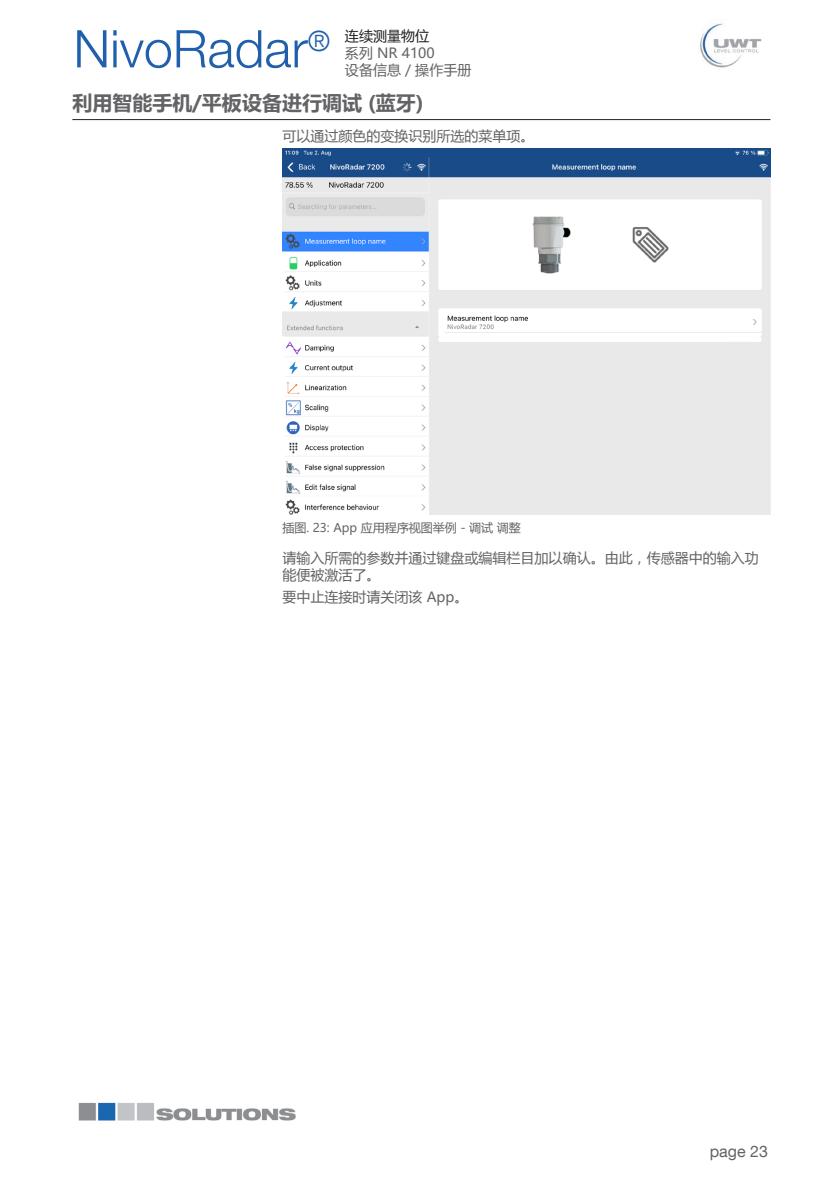
<style>
.page{position:relative;width:840px;height:1191px;background:#fff}
.page>*{position:absolute;margin:0;border:0;box-sizing:border-box;transform-origin:0 0}
.t1{font:300 52px "Helvetica Neue LT Com";color:#205fab}
.titel{font:700 20px "Microsoft Ya Hei";color:#636366}
.absatz_fusszeile_sei{font:16px "Helvetica Neue LT Com";color:#636366}
.absatz_normal{font:14px/16.8px "Microsoft Ya Hei";color:#636366}
.Bildunterschrift_nor{font:12px "Microsoft Ya Hei";color:#636366}
</style>
<div class="page">
<hr style="left:72px;top:119px;width:698px;height:1px;background:#231f20">
<img style="left:700px;top:23px;width:62px;height:45px">
<img style="left:78px;top:1102px;width:218px;height:19px">
<img style="left:282px;top:149px;width:488px;height:366px">
<h1 class="t1" style="left:73px;top:17px;width:357px">NivoRadar<sup>®</sup> <sup>连续测量物位</sup></h1>
<p class="absatz_normal" style="left:345px;top:44px;width:128px">系列 NR 4100<br>设备信息 / 操作手册</p>
<p class="titel" style="left:72px;top:88px;width:353px">利用智能手机/平板设备进行调试 (蓝牙)</p>
<p class="absatz_normal" style="left:282px;top:127px;width:254px">可以通过颜色的变换识别所选的菜单项。</p>
<p class="Bildunterschrift_nor" style="left:282px;top:519px;width:240px">插图. 23: App 应用程序视图举例 - 调试调整</p>
<p class="absatz_normal" style="left:282px;top:549px;width:478px">请输入所需的参数并通过键盘或编辑栏目加以确认。由此，传感器中的输入功能便被激活了。</p>
<p class="absatz_normal" style="left:282px;top:588px;width:187px">要中止连接时请关闭该 App。</p>
<p class="absatz_fusszeile_sei" style="left:709px;top:1141px;width:60px">page 23</p>
</div>
